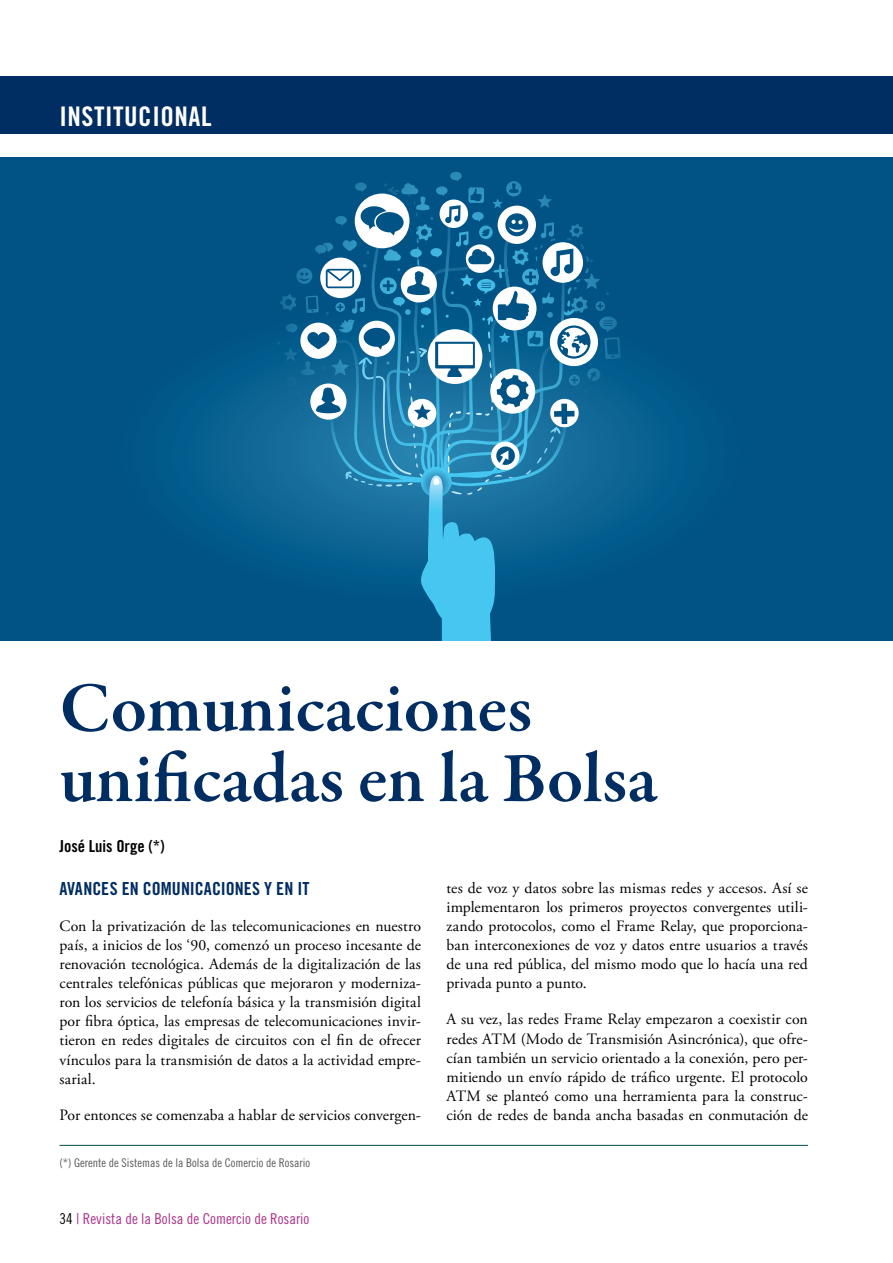
<style>
.page{position:relative;width:893px;height:1263px;background:#fff}
.page>*{position:absolute;margin:0;border:0;box-sizing:border-box;transform-origin:0 0}
.t1{font:600 72px/70.5px "Garamond Premr Pro";color:#002d62}
.t2{font:27px "Trade Gothic LT Std Bd Cn 20";color:#fff}
.t3{font:18px "Trade Gothic LT Std Bd Cn 20";letter-spacing:.01em;color:#002d62}
.t4{font:16.5px "Trade Gothic LT Std Bd Cn 20";color:#000}
.t5{font:15.75px/19px "Adobe Garamond Pro";letter-spacing:.005em;color:#000;text-align:justify}
.t6{font:15px "Trade Gothic LT Std Cn 18";color:#ac3188}
.t7{font:12px "Trade Gothic LT Std Cn 18";color:#58595b}
.s1{color:#000}
</style>
<div class="page">
<div style="left:0;top:158px;width:893px;height:483px;background:#005384"></div>
<svg style="left:277px;top:172px;width:344px;height:469px"></svg>
<hr style="left:60px;top:1145px;width:748px;height:1px;background:#004f49">
<div style="left:0;top:77px;width:893px;height:57px;background:#002d62"></div>
<h2 class="t2" style="left:60px;top:100px;width:13px">INSTITUCIONAL</h2>
<h1 class="t1" style="left:60px;top:674px;width:599px">Comunicaciones unificadas en la Bolsa</h1>
<p class="t4" style="left:60px;top:836px;width:107px">JOSÉ LUIS ORGE (*)</p>
<p class="t3" style="left:60px;top:877px;width:17px">AVANCES</p>
<p class="t3" style="left:122px;top:877px;width:60px">EN COMUNICACIONES</p>
<p class="t3" style="left:264px;top:877px;width:47px">Y EN IT</p>
<p class="t5" style="left:60px;top:917px;width:363px">Con la privatización de las telecomunicaciones en nuestro país, a inicios de los ‘90, comenzó un proceso incesante de renovación tecnológica. Además de la digitalización de las centrales telefónicas públicas que mejoraron y moderniza&shy;ron los servicios de telefonía básica y la transmisión digital por fibra óptica, las empresas de telecomunicaciones invir&shy;tieron en redes digitales de circuitos con el fin de ofrecer vínculos para la transmisión de datos a la actividad empre&shy;sarial.</p>
<p class="t5" style="left:60px;top:1106px;width:363px">Por entonces se comenzaba a hablar de servicios convergen-</p>
<p class="t7" style="left:60px;top:1156px;width:252px">(*) Gerente de Sistemas de la Bolsa de Comercio de Rosario</p>
<p class="t6" style="left:60px;top:1210px;width:251px"><span class="s1">34</span> | Revista de la Bolsa de Comercio de Rosario</p>
<p class="t5" style="left:446px;top:879px;width:363px">tes de voz y datos sobre las mismas redes y accesos. Así se implementaron los primeros proyectos convergentes utili&shy;zando protocolos, como el Frame Relay, que proporciona&shy;ban interconexiones de voz y datos entre usuarios a través de una red pública, del mismo modo que lo hacía una red privada punto a punto.</p>
<p class="t5" style="left:446px;top:1010px;width:363px">A su vez, las redes Frame Relay empezaron a coexistir con redes ATM (Modo de Transmisión Asincrónica), que ofre&shy;cían también un servicio orientado a la conexión, pero per&shy;mitiendo un envío rápido de tráfico urgente. El protocolo ATM se planteó como una herramienta para la construc&shy;ción de redes de banda ancha basadas en conmutación de</p>
</div>
